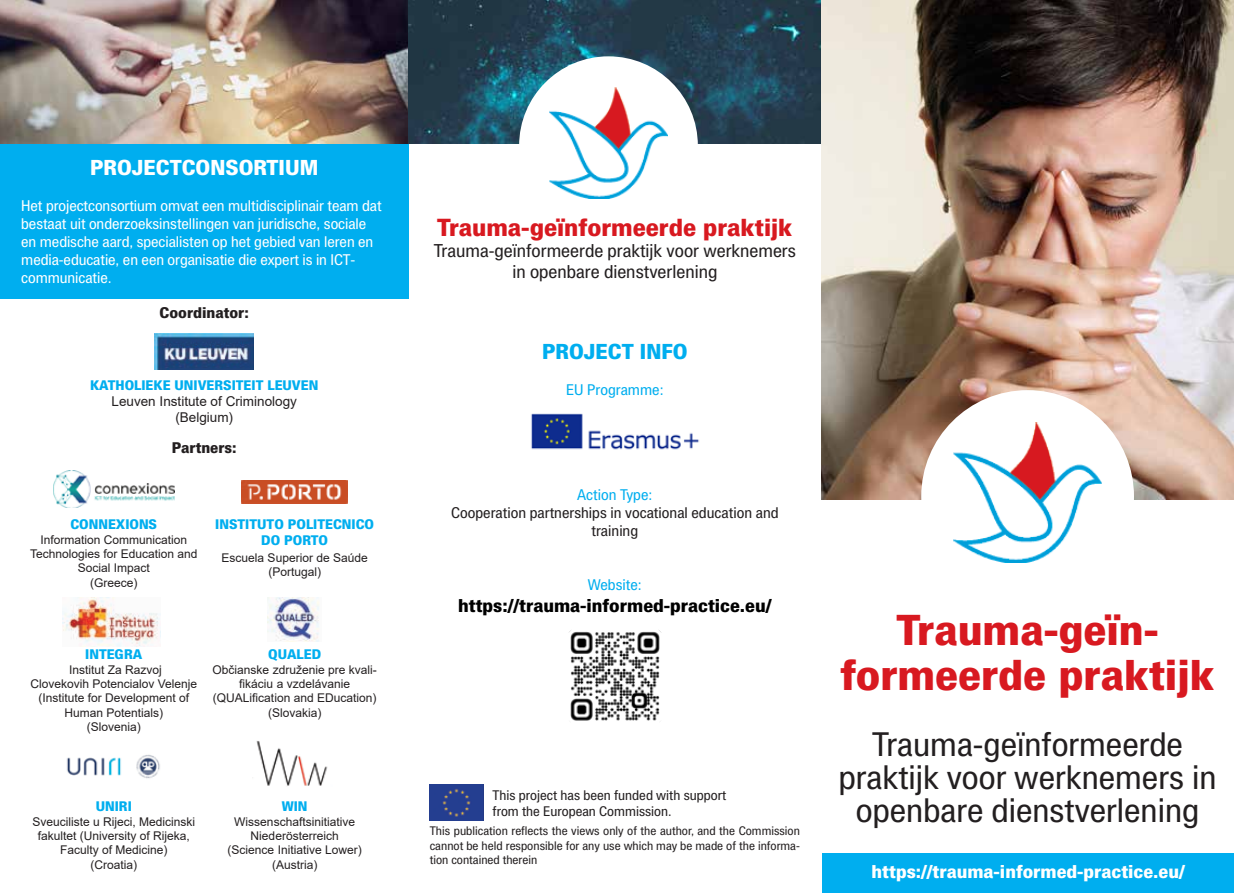
<style>
.page{position:relative;width:1234px;height:893px;background:#fff}
.page>*{position:absolute;margin:0;border:0;box-sizing:border-box;transform-origin:0 0}
.t1{font:900 42px/45px "PF Paperback";color:#d81920;text-align:center}
.t2{font:33px/33px "PF Paperback";color:#231f20;text-align:center}
.t3{font:900 24px "PF Paperback";color:#d81920}
.t4{font:900 21px "PF Paperback";color:#fff}
.t5{font:900 21px "PF Paperback";color:#00aeef}
.t6{font:18px/21px "PF Paperback";color:#231f20;text-align:center}
.t7{font:900 18px "PF Paperback";color:#fff}
.t8{font:900 18px "PF Paperback";color:#000}
.t9{font:15px/18px "PF Paperback";letter-spacing:-.005em;color:#fff}
.t10{font:15px/18px "PF Paperback";color:#231f20;text-align:center}
.t11{font:15px "PF Paperback";color:#00aeef}
.t12{font:900 15px "PF Paperback";color:#231f20}
.t13{font:900 13.5px/16.2px "PF Paperback";color:#00aeef;text-align:center}
.t14{font:13.5px/16.2px "PF Paperback";color:#231f20}
.t15{font:13.5px/16.2px "Arial";color:#231f20;text-align:center}
.t16{font:12px/14.4px "Arial";color:#231f20;text-align:center}
.t17{font:12px/14.4px "PF Paperback";color:#231f20;text-align:justify}
</style>
<div class="page">
<div style="left:0;top:45px;width:408px;height:253px;background:#00aeef"></div>
<img style="left:821px;top:0;width:412px;height:499px">
<div style="left:921px;top:390px;width:212px;height:213px;background:#fff;border-radius:50%"></div>
<img style="left:953px;top:423px;width:148px;height:140px">
<img style="left:0;top:0;width:819px;height:143px">
<div style="left:519px;top:56px;width:178px;height:179px;background:#fff;border-radius:50%"></div>
<img style="left:549px;top:88px;width:118px;height:110px">
<div style="left:822px;top:853px;width:411px;height:40px;background:#00aeef"></div>
<img style="left:429px;top:784px;width:54px;height:36px">
<img style="left:569px;top:630px;width:92px;height:91px">
<img style="left:531px;top:413px;width:168px;height:37px">
<img style="left:154px;top:334px;width:100px;height:36px">
<img style="left:53px;top:470px;width:122px;height:37px">
<img style="left:242px;top:480px;width:105px;height:23px">
<img style="left:63px;top:598px;width:98px;height:48px">
<img style="left:267px;top:598px;width:52px;height:43px">
<img style="left:66px;top:754px;width:94px;height:25px">
<img style="left:256px;top:741px;width:72px;height:45px">
<h3 class="t4" style="left:90px;top:155px;width:230px">PROJECTCONSORTIUM</h3>
<p class="t9" style="left:21px;top:196px;width:362px">Het projectconsortium omvat een multidisciplinair team dat bestaat uit onderzoeksinstellingen van juridische, sociale en medische aard, specialisten op het gebied van leren en media-educatie, en een organisatie die expert is in ICT&shy;communicatie.</p>
<p class="t12" style="left:160px;top:304px;width:91px">Coordinator:</p>
<p class="t13" style="left:90px;top:377px;width:230px">KATHOLIEKE UNIVERSITEIT LEUVEN</p>
<p class="t15" style="left:111px;top:393px;width:187px">Leuven Institute of Criminology (Belgium)</p>
<p class="t12" style="left:172px;top:439px;width:66px">Partners:</p>
<p class="t13" style="left:70px;top:516px;width:88px">CONNEXIONS</p>
<p class="t16" style="left:30px;top:532px;width:169px">Information Communication<br>Technologies for Education and<br>Social Impact<br>(Greece)</p>
<p class="t13" style="left:215px;top:516px;width:160px">INSTITUTO POLITECNICO<br>DO PORTO</p>
<p class="t16" style="left:221px;top:550px;width:148px">Escuela Superior de Saúde (Portugal)</p>
<p class="t13" style="left:85px;top:646px;width:59px">INTEGRA</p>
<p class="t16" style="left:30px;top:662px;width:168px">Institut Za Razvoj<br>Clovekovih Potencialov Velenje (Institute for Development of<br>Human Potentials)<br>(Slovenia)</p>
<p class="t13" style="left:268px;top:646px;width:55px">QUALED</p>
<p class="t16" style="left:212px;top:662px;width:166px">Občianske združenie pre kvali&shy;fikáciu a vzdelávanie (QUALification and EDucation) (Slovakia)</p>
<p class="t13" style="left:96px;top:798px;width:38px">UNIRI</p>
<p class="t16" style="left:32px;top:814px;width:164px">Sveuciliste u Rijeci, Medicinski fakultet (University of Rijeka,<br>Faculty of Medicine)<br>(Croatia)</p>
<p class="t13" style="left:282px;top:798px;width:27px">WIN</p>
<p class="t16" style="left:227px;top:814px;width:136px">Wissenschaftsinitiative<br>Niederösterreich (Science Initiative Lower) (Austria)</p>
<h3 class="t3" style="left:437px;top:213px;width:357px">Trauma-geïnformeerde praktijk</h3>
<h3 class="t6" style="left:433px;top:240px;width:363px">Trauma-geïnformeerde praktijk voor werknemers in openbare dienstverlening</h3>
<h3 class="t5" style="left:542px;top:339px;width:147px">PROJECT INFO</h3>
<p class="t11" style="left:566px;top:381px;width:99px">EU Programme:</p>
<p class="t11" style="left:577px;top:486px;width:77px">Action Type:</p>
<p class="t10" style="left:451px;top:503px;width:329px">Cooperation partnerships in vocational education and training</p>
<p class="t11" style="left:587px;top:576px;width:55px">Website:</p>
<h3 class="t8" style="left:458px;top:594px;width:314px">https://trauma-informed-practice.eu/</h3>
<p class="t14" style="left:492px;top:787px;width:235px">This project has been funded with support from the European Commission.</p>
<p class="t17" style="left:429px;top:824px;width:371px">This publication reflects the views only of the author, and the Commission cannot be held responsible for any use which may be made of the informa&shy;tion contained therein</p>
<h1 class="t1" style="left:840px;top:606px;width:376px">Trauma-geïn&shy;formeerde praktijk</h1>
<h2 class="t2" style="left:838px;top:727px;width:379px">Trauma-geïnformeerde praktijk voor werknemers in openbare dienstverlening</h2>
<h3 class="t7" style="left:871px;top:861px;width:314px">https://trauma-informed-practice.eu/</h3>
</div>
